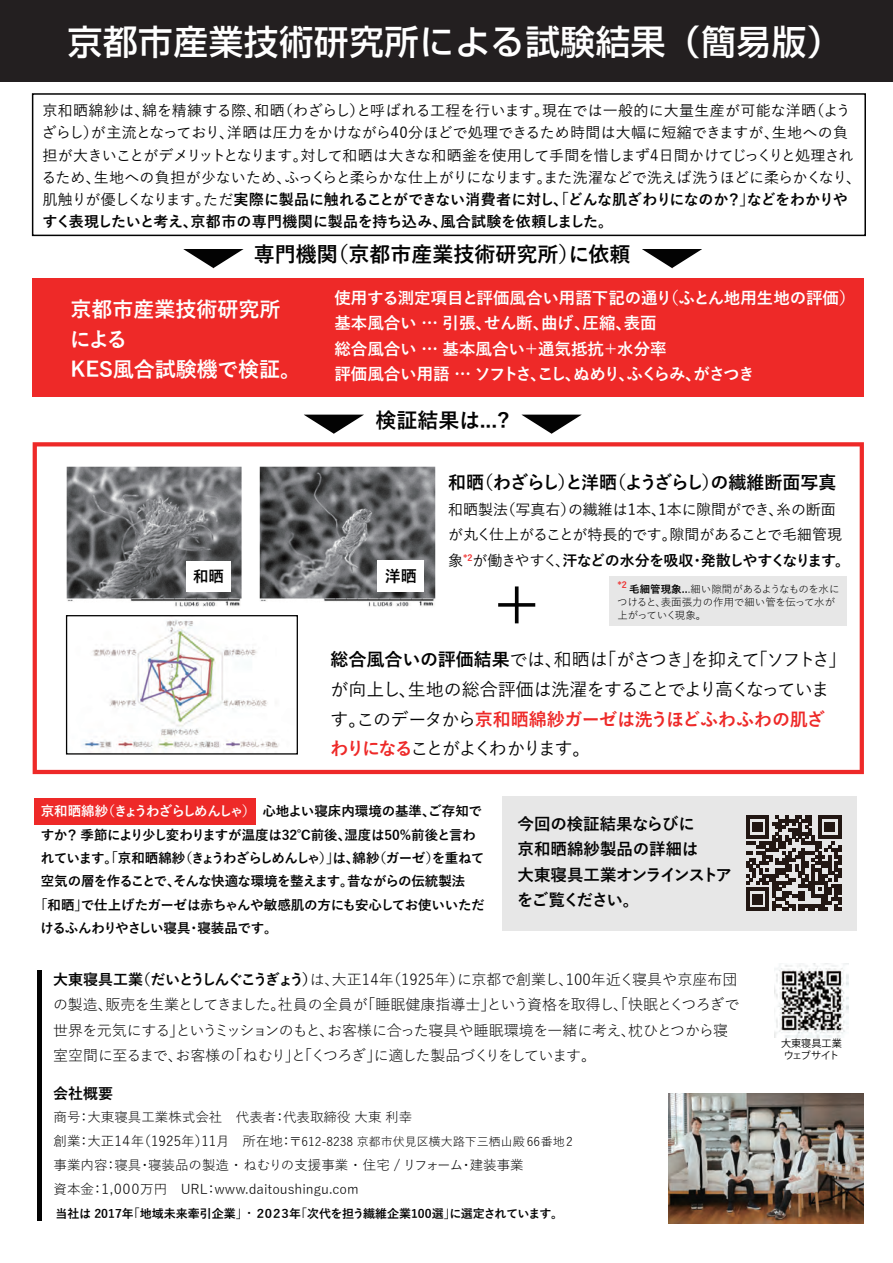
<style>
.page{position:relative;width:893px;height:1263px;background:#fff}
.page>*{position:absolute;margin:0;border:0;box-sizing:border-box;transform-origin:0 0}
.t1{font:700 61.05px "Yu Gothic";color:#030303}
.t2{font:500 34.5px "Shin Go Pro";letter-spacing:.02em;color:#fff}
.t3{font:700 21px "Yu Gothic";color:#030303}
.t4{font:700 21px/29.7px "Yu Gothic";color:#fff}
.t5{font:500 18px/29.7px "Yu Gothic";letter-spacing:-.075em;color:#030303}
.t6{font:700 18px "Yu Gothic";letter-spacing:-.03em;color:#030303}
.t7{font:700 16.5px/25.5px "Yu Gothic";letter-spacing:-.005em;color:#fff}
.t8{font:700 16.5px/25.5px "Yu Gothic";letter-spacing:-.01em;color:#030303}
.t9{font:700 16.05px "Yu Gothic";color:#030303}
.t10{font:700 15.45px "Yu Gothic";color:#030303}
.t11{font:500 15px/22px "Yu Gothic";letter-spacing:-.005em;color:#030303}
.t12{font:15px/25.5px "Yu Gothic";letter-spacing:-.025em;color:#030303}
.t13{font:700 15px "Yu Gothic";color:#030303}
.t14{font:700 13.5px "Yu Gothic";letter-spacing:-.035em;color:#030303}
.t15{font:13.5px/24px "Yu Gothic";color:#030303}
.t16{font:700 13.5px "Yu Gothic";letter-spacing:-.01em;color:#fff}
.t17{font:700 13.5px "Yu Gothic";letter-spacing:-.015em;color:#030303}
.t18{font:12px "Yu Gothic";color:#030303}
.t19{font:700 12px "Yu Gothic";color:#030303}
.t20{font:10.5px/12.6px "Yu Gothic";letter-spacing:-.03em;color:#030303}
.t21{font:10.2px/12.5px "Koz Go Pro";color:#030303}
.t22{font:700 8.7px "Yu Gothic";color:#ee2928}
.s1{font-weight:700}
.s2{font-weight:700;color:#ee2928}
.s3{color:#030303}
.s4{font-size:13.5px}
.s5{font-weight:400;font-size:13.5px}
</style>
<div class="page">
<div style="left:502px;top:796px;width:354px;height:134px;background:#e7e7e7"></div>
<div style="left:33px;top:278px;width:831px;height:118px;background:#ee2928"></div>
<svg style="left:33px;top:442px;width:831px;height:332px"></svg>
<div style="left:32px;top:93px;width:834px;height:143px;background:#fff;border:2px solid #030303"></div>
<div style="left:35px;top:798px;width:221px;height:27px;background:#ee2928"></div>
<img style="left:774px;top:963px;width:75px;height:74px">
<img style="left:669px;top:1094px;width:194px;height:129px">
<hr style="left:37px;top:970px;width:4px;height:250px;background:#030303">
<div style="left:0;top:0;width:893px;height:82px;background:#231f20"></div>
<svg style="left:746px;top:816px;width:95px;height:95px"></svg>
<img style="left:63px;top:462px;width:374px;height:147px">
<div style="left:186px;top:561px;width:45px;height:31px;background:#fff"></div>
<div style="left:378px;top:560px;width:46px;height:32px;background:#fff"></div>
<img style="left:68px;top:617px;width:227px;height:136px">
<svg style="left:183px;top:249px;width:60px;height:19px"></svg>
<svg style="left:642px;top:249px;width:60px;height:19px"></svg>
<svg style="left:304px;top:415px;width:60px;height:19px"></svg>
<svg style="left:522px;top:415px;width:59px;height:19px"></svg>
<div style="left:66px;top:615px;width:232px;height:140px;border:1px solid #030303"></div>
<h2 class="t2" style="left:68px;top:14px;width:775px">京都市産業技術研究所による試験結果（簡易版）</h2>
<p class="t11" style="left:41px;top:98px;width:821px">京和晒綿紗は、綿を精練する際、和晒（わざらし）と呼ばれる工程を行います。現在では一般的に大量生産が可能な洋晒（ようざらし）が主流となっており、洋晒は圧力をかけながら40分ほどで処理できるため時間は大幅に短縮できますが、生地への負担が大きいことがデメリットとなります。対して和晒は大きな和晒釜を使用して手間を惜しまず4日間かけてじっくりと処理されるため、生地への負担が少ないため、ふっくらと柔らかな仕上がりになります。また洗濯などで洗えば洗うほどに柔らかくなり、肌触りが優しくなります。ただ<span class="s1">実際に製品に触れることができない消費者に対し、「どんな肌ざわりになのか？」などをわかりやすく表現したいと考え、京都市の専門機関に製品を持ち込み、風合試験を依頼しました。</span></p>
<h3 class="t3" style="left:254px;top:243px;width:378px">専門機関（京都市産業技術研究所）に依頼</h3>
<h3 class="t4" style="left:70px;top:295px;width:233px">京都市産業技術研究所による<br>KES風合試験機で検証。</h3>
<p class="t7" style="left:334px;top:285px;width:523px">使用する測定項目と評価風合い用語下記の通り（ふとん地用生地の評価）基本風合い … 引張、せん断、曲げ、圧縮、表面<br>総合風合い … 基本風合い＋通気抵抗＋水分率<br>評価風合い用語 … ソフトさ、こし、ぬめり、ふくらみ、がさつき</p>
<h3 class="t3" style="left:376px;top:408px;width:135px">検証結果は...?</h3>
<p class="t10" style="left:193px;top:568px;width:32px">和晒</p>
<p class="t9" style="left:385px;top:567px;width:33px">洋晒</p>
<p class="t6" style="left:448px;top:473px;width:390px">和晒（わざらし）と洋晒（ようざらし）の繊維断面写真</p>
<p class="t11" style="left:448px;top:495px;width:404px;line-height:25.5px">和晒製法（写真右）の繊維は1本、1本に隙間ができ、糸の断面が丸く仕上がることが特長的です。隙間があることで毛細管現象<sup>*2</sup>が働きやすく、<span class="s1">汗などの水分を吸収・発散しやすくなります。</span></p>
<h1 class="t1" style="left:486px;top:571px;width:63px">＋</h1>
<p class="t22" style="left:617px;top:580px;width:11px">*2</p>
<p class="t20" style="left:617px;top:582px;width:224px;text-indent:12px"><span class="s1">毛細管現象..</span>.細い隙間があるようなものを水につけると、表面張力の作用で細い管を伝って水が上がっていく現象。</p>
<p class="t5" style="left:330px;top:642px;width:517px"><span class="s1">総合風合いの評価結果</span>では、和晒は「がさつき」を抑えて「ソフトさ」が向上し、生地の総合評価は洗濯をすることでより高くなっています。このデータから<span class="s2">京和晒綿紗ガーゼは洗うほどふわふわの肌ざわりになる</span>ことがよくわかります。</p>
<p class="t16" style="left:41px;top:803px;width:443px">京和晒綿紗（きょうわざらしめんしゃ）　<span class="s3">心地よい寝床内環境の基準、ご存知で</span></p>
<p class="t14" style="left:41px;top:827px;width:437px">すか？ 季節により少し変わりますが温度は32℃前後、湿度は50%前後と言わ</p>
<p class="t14" style="left:41px;top:850px;width:445px">れています。「京和晒綿紗（きょうわざらしめんしゃ）」は、綿紗（ガーゼ）を重ねて</p>
<p class="t14" style="left:41px;top:874px;width:426px">空気の層を作ることで、そんな快適な環境を整えます。昔ながらの伝統製法</p>
<p class="t17" style="left:34px;top:897px;width:452px">「和晒」で仕上げたガーゼは赤ちゃんや敏感肌の方にも安心してお使いいただ</p>
<p class="t14" style="left:40px;top:920px;width:239px">けるふんわりやさしい寝具・寝装品です。</p>
<p class="t8" style="left:517px;top:811px;width:217px">今回の検証結果ならびに<br>京和晒綿紗製品の詳細は<br>大東寝具工業オンラインストアをご覧ください。</p>
<p class="t12" style="left:53px;top:964px;width:688px"><span class="s1">大東寝具工業（だいとうしんぐこうぎょう）</span>は、大正14年（1925年）に京都で創業し、100年近く寝具や京座布団の製造、販売を生業としてきました。社員の全員が「睡眠健康指導士」という資格を取得し、「快眠とくつろぎで世界を元気にする」というミッションのもと、お客様に合った寝具や睡眠環境を一緒に考え、枕ひとつから寝室空間に至るまで、お客様の「ねむり」と「くつろぎ」に適した製品づくりをしています。</p>
<p class="t13" style="left:53px;top:1085px;width:61px">会社概要</p>
<p class="t15" style="left:54px;top:1103px;width:360px">商号：大東寝具工業株式会社　代表者：代表取締役 大東 利幸</p>
<p class="t18" style="left:54px;top:1130px;width:521px"><span class="s4">創業：大正1４年（1925年）11月　所在地：</span>〒612-8238 京都市伏見区横大路下三栖山殿 66番地 2</p>
<p class="t15" style="left:54px;top:1151px;width:472px">事業内容：寝具・寝装品の製造 ・ ねむりの支援事業 ・ 住宅 / リフォーム・建装事業資本金：１,０００万円　URL：www.daitoushingu.com</p>
<p class="t19" style="left:55px;top:1207px;width:509px">当社は 2017年「地域未来牽引企業」<span class="s5">・</span> ２０２３年「次代を担う繊維企業100選」に選定されています。</p>
<p class="t21" style="left:781px;top:1037px;width:62px">大東寝具工業ウェブサイト</p>
</div>
